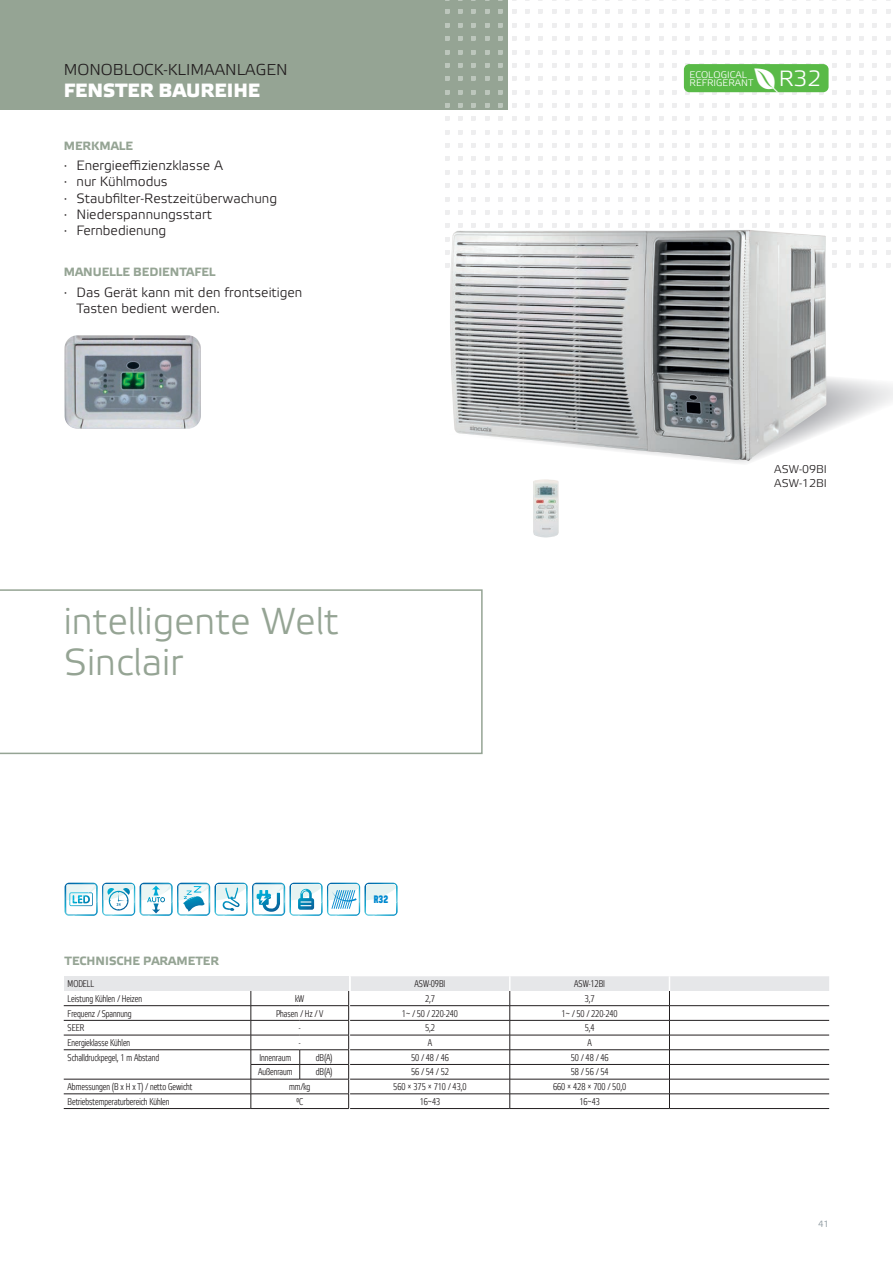
<style>
.page{position:relative;width:893px;height:1263px;background:#fff}
.page>*{position:absolute;margin:0;border:0;box-sizing:border-box;transform-origin:0 0}
.t1{font:37.5px/40.5px "Etelka Light Pro";color:#95a494}
.t2{font:22.05px "Etelka Light Pro";color:#fff}
.t3{font:500 19.2px "Etelka";color:#fff}
.t4{font:300 15.75px "Etelka";color:#231f20}
.t5{font:13.5px/16.2px "Etelka Light Pro";color:#231f20}
.t6{font:700 12px "Etelka Text Pro";color:#95a494}
.t7{font:11.25px/13.5px "Etelka Light Pro";color:#231f20}
.t8{font:10.8px "Header 15";color:#0089cf}
.t9{font:9.75px/14.7px "Etelka Narrow Light Pro";color:#231f20}
.t10{font:9.45px/8.7px "Etelka Light Pro";color:#fff}
.t11{font:9px "Etelka Light Pro";color:#828f96}
</style>
<div class="page">
<svg style="left:0;top:589px;width:483px;height:165px"></svg>
<div style="left:0;top:0;width:508px;height:109px;background:#95a494"></div>
<svg style="left:444px;top:0;width:447px;height:267px"></svg>
<hr style="left:350px;top:1108px;width:160px;height:1px;background:#231f20">
<hr style="left:669px;top:1108px;width:160px;height:1px;background:#231f20">
<hr style="left:510px;top:1108px;width:159px;height:1px;background:#231f20">
<svg style="left:65px;top:883px;width:333px;height:33px"></svg>
<div style="left:684px;top:64px;width:145px;height:28px;background:#59ba47;border-radius:5px"></div>
<img style="left:533px;top:479px;width:26px;height:58px">
<svg style="left:718px;top:376px;width:175px;height:87px"></svg>
<img style="left:450px;top:230px;width:376px;height:231px">
<img style="left:65px;top:335px;width:136px;height:94px">
<div style="left:64px;top:976px;width:285px;height:15px;background:#e6e7e9"></div>
<hr style="left:64px;top:1005px;width:187px;height:1px;background:#231f20">
<hr style="left:64px;top:1020px;width:187px;height:1px;background:#231f20">
<hr style="left:251px;top:1064px;width:49px;height:1px;background:#231f20">
<hr style="left:300px;top:1064px;width:49px;height:1px;background:#231f20">
<hr style="left:64px;top:1108px;width:187px;height:1px;background:#231f20">
<svg style="left:299px;top:1050px;width:1px;height:29px"></svg>
<hr style="left:64px;top:1035px;width:187px;height:1px;background:#231f20">
<hr style="left:64px;top:1049px;width:187px;height:1px;background:#231f20">
<hr style="left:251px;top:1079px;width:49px;height:1px;background:#231f20">
<hr style="left:300px;top:1079px;width:49px;height:1px;background:#231f20">
<hr style="left:251px;top:1005px;width:49px;height:1px;background:#231f20">
<hr style="left:300px;top:1005px;width:49px;height:1px;background:#231f20">
<hr style="left:251px;top:1020px;width:49px;height:1px;background:#231f20">
<hr style="left:300px;top:1020px;width:49px;height:1px;background:#231f20">
<hr style="left:251px;top:1035px;width:49px;height:1px;background:#231f20">
<hr style="left:300px;top:1035px;width:49px;height:1px;background:#231f20">
<hr style="left:251px;top:1049px;width:49px;height:1px;background:#231f20">
<hr style="left:300px;top:1049px;width:49px;height:1px;background:#231f20">
<hr style="left:64px;top:1079px;width:187px;height:1px;background:#231f20">
<svg style="left:251px;top:991px;width:1px;height:117px"></svg>
<hr style="left:64px;top:1093px;width:187px;height:1px;background:#231f20">
<hr style="left:251px;top:1093px;width:49px;height:1px;background:#231f20">
<hr style="left:300px;top:1093px;width:49px;height:1px;background:#231f20">
<svg style="left:348px;top:976px;width:481px;height:132px"></svg>
<hr style="left:251px;top:1108px;width:49px;height:1px;background:#231f20">
<hr style="left:300px;top:1108px;width:49px;height:1px;background:#231f20">
<h3 class="t4" style="left:64px;top:61px;width:225px">MONOBLOCK-KLIMAANLAGEN</h3>
<h3 class="t3" style="left:64px;top:80px;width:198px">FENSTER BAUREIHE</h3>
<p class="t6" style="left:64px;top:139px;width:71px">MERKMALE</p>
<h3 class="t5" style="left:64px;top:158px;width:215px">· Energieeffizienzklasse A<br>· nur Kühlmodus<br>· Staubfilter-Restzeitüberwachung · Niederspannungsstart<br>· Fernbedienung</h3>
<p class="t6" style="left:64px;top:266px;width:153px">MANUELLE BEDIENTAFEL</p>
<h3 class="t5" style="left:77px;top:285px;width:227px;text-indent:-13px">· Das Gerät kann mit den frontseitigen<br>Tasten bedient werden.</h3>
<h1 class="t1" style="left:64px;top:603px;width:277px">intelligente Welt<br>Sinclair</h1>
<p class="t10" style="left:690px;top:71px;width:65px">ECOLOGICAL<br>REFRIGERANT</p>
<h2 class="t2" style="left:779px;top:67px;width:44px">R32</h2>
<p class="t7" style="left:774px;top:463px;width:54px">ASW-09BI<br>ASW-12BI</p>
<p class="t6" style="left:65px;top:954px;width:156px">TECHNISCHE PARAMETER</p>
<p class="t9" style="left:68px;top:977px;width:76px">MODELL<br>Leistung Kühlen / Heizen</p>
<p class="t9" style="left:295px;top:992px;width:11px">kW</p>
<p class="t9" style="left:68px;top:1006px;width:66px">Frequenz / Spannung</p>
<p class="t9" style="left:276px;top:1006px;width:49px">Phasen / Hz / V</p>
<p class="t9" style="left:68px;top:1021px;width:18px">SEER</p>
<p class="t9" style="left:299px;top:1021px;width:3px">-</p>
<p class="t9" style="left:68px;top:1036px;width:64px">Energieklasse Kühlen</p>
<p class="t9" style="left:299px;top:1036px;width:3px">-</p>
<p class="t9" style="left:68px;top:1050px;width:93px">Schalldruckpegel, 1 m Abstand</p>
<p class="t9" style="left:260px;top:1050px;width:33px">Innenraum</p>
<p class="t9" style="left:316px;top:1050px;width:18px">dB(A)</p>
<p class="t9" style="left:258px;top:1065px;width:36px">Außenraum</p>
<p class="t9" style="left:316px;top:1065px;width:18px">dB(A)</p>
<p class="t9" style="left:68px;top:1080px;width:126px">Abmessungen (B x H x T) / netto Gewicht</p>
<p class="t9" style="left:289px;top:1080px;width:23px">mm/kg</p>
<p class="t9" style="left:68px;top:1094px;width:103px">Betriebstemperaturbereich Kühlen</p>
<p class="t9" style="left:296px;top:1094px;width:8px">°C</p>
<p class="t8" style="left:374px;top:894px;width:16px">R32</p>
<p class="t9" style="left:414px;top:977px;width:32px">ASW-09BI</p>
<p class="t9" style="left:574px;top:977px;width:32px">ASW-12BI</p>
<p class="t9" style="left:425px;top:992px;width:11px">2,7</p>
<p class="t9" style="left:585px;top:992px;width:11px">3,7</p>
<p class="t9" style="left:402px;top:1006px;width:58px">1~ / 50 / 220-240</p>
<p class="t9" style="left:562px;top:1006px;width:58px">1~ / 50 / 220-240</p>
<p class="t9" style="left:425px;top:1021px;width:11px">5,2</p>
<p class="t9" style="left:585px;top:1021px;width:11px">5,4</p>
<p class="t9" style="left:428px;top:1036px;width:6px">A</p>
<p class="t9" style="left:587px;top:1036px;width:6px">A</p>
<p class="t9" style="left:411px;top:1050px;width:39px">50 / 48 / 46</p>
<p class="t9" style="left:571px;top:1050px;width:39px">50 / 48 / 46</p>
<p class="t9" style="left:411px;top:1065px;width:39px">56 / 54 / 52</p>
<p class="t9" style="left:571px;top:1065px;width:39px">58 / 56 / 54</p>
<p class="t9" style="left:393px;top:1080px;width:75px">560 × 375 × 710 / 43,0</p>
<p class="t9" style="left:553px;top:1080px;width:75px">660 × 428 × 700 / 50,0</p>
<p class="t9" style="left:420px;top:1094px;width:22px">16~43</p>
<p class="t9" style="left:579px;top:1094px;width:22px">16~43</p>
<p class="t11" style="left:818px;top:1219px;width:13px">41</p>
</div>
